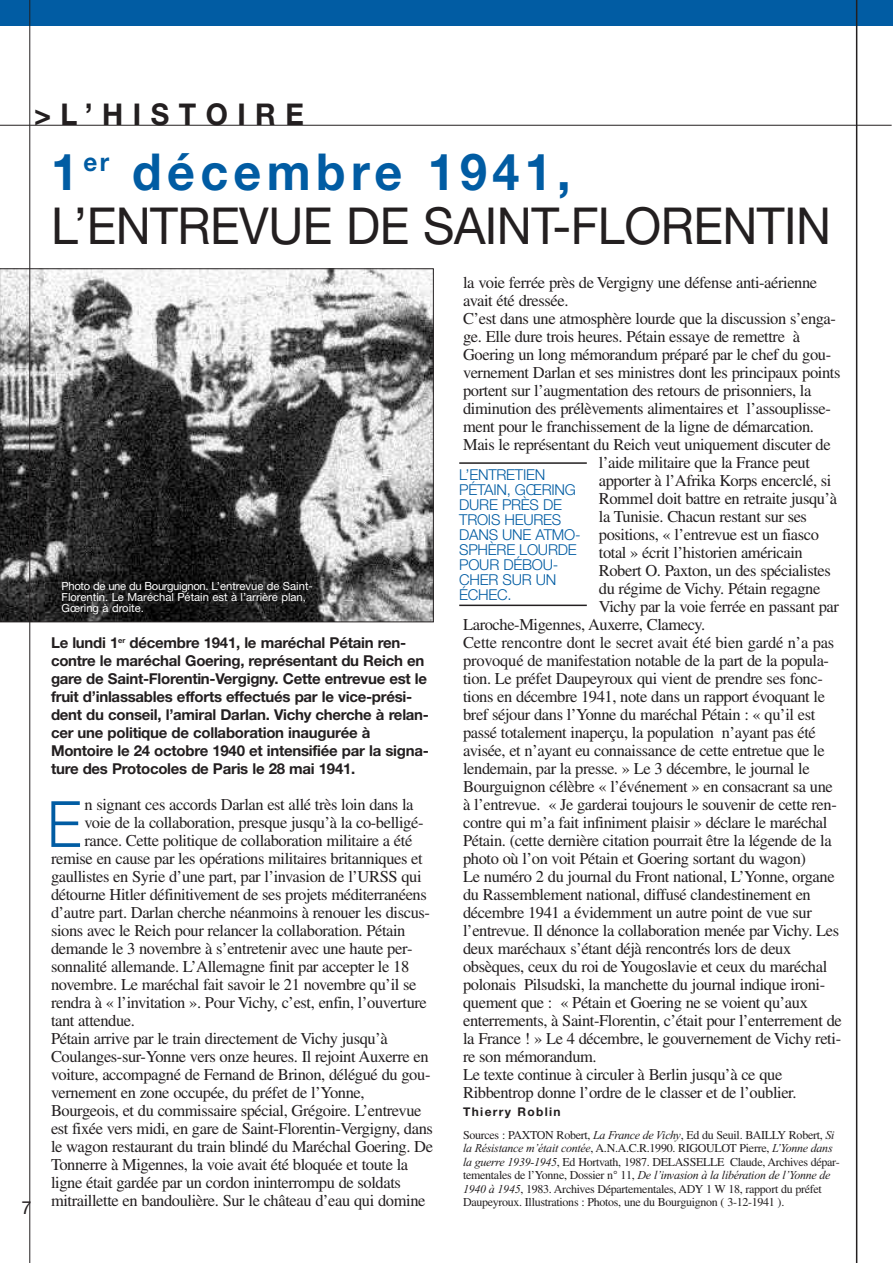
<style>
.page{position:relative;width:893px;height:1263px;background:#fff}
.page>*{position:absolute;margin:0;border:0;box-sizing:border-box;transform-origin:0 0}
.t1{font:300 63.9px "Helvetica Neue";color:#015ca3;scale:.9 1}
.t2{font:51px/54px "Helvetica Neue";letter-spacing:-.01em;color:#231f20;scale:.95 1}
.t3{font:700 30px "Helvetica Neue";letter-spacing:.335em;color:#231f20;scale:.95 1}
.t4{font:18px "Helvetica Neue";color:#231f20}
.t5{font:16.5px "Times";letter-spacing:-.025em;color:#231f20}
.t6{font:700 15px/18px "Helvetica Neue";letter-spacing:-.015em;color:#231f20}
.t7{font:300 15px/15px "Helvetica Neue";letter-spacing:-.015em;color:#015ca3}
.t8{font:12px/13.5px "Times";letter-spacing:-.025em;color:#231f20}
.t9{font:700 12px "Helvetica Neue";letter-spacing:.11em;color:#231f20}
.t10{font:11.25px/11.2px "Helvetica Neue";color:#fff}
.s1{font-weight:700;color:#015ca3}
.s2{font-style:italic}
</style>
<div class="page">
<img style="left:2px;top:270px;width:430px;height:350px">
<div style="left:0;top:268px;width:434px;height:354px;border:1px solid #231f20"></div>
<div style="left:0;top:0;width:893px;height:26px;background:#015ca3"></div>
<hr style="left:856px;top:0;width:1px;height:1263px;background:#231f20">
<hr style="left:0;top:125px;width:892px;height:1px;background:#231f20">
<hr style="left:29px;top:0;width:1px;height:1263px;background:#231f20">
<hr style="left:459px;top:462px;width:128px;height:2px;background:#231f20">
<hr style="left:459px;top:605px;width:128px;height:1px;background:#231f20">
<h3 class="t3" style="left:34px;top:104px;width:285px">&gt;L’HISTOIRE</h3>
<p class="t4" style="left:22px;top:1201px;width:12px">7</p>
<h2 class="t2" style="left:51px;top:149px;width:823px"><span class="s1">1</span> <sup>er</sup> <span class="s1">décembre 1941,<br></span>L’ENTREVUE DE SAINT-FLORENTIN</h2>
<p class="t10" style="left:62px;top:581px;width:253px">Photo de une du Bourguignon. L’entrevue de Saint-<br>Florentin. Le Maréchal Pétain est à l’arrière plan,<br>Gœring à droite.</p>
<p class="t6" style="left:51px;top:635px;width:380px">Le lundi 1<sup>er</sup> décembre 1941, le maréchal Pétain ren&shy;contre le maréchal Goering, représentant du Reich en gare de Saint-Florentin-Vergigny. Cette entrevue est le fruit d’inlassables efforts effectués par le vice-prési&shy;dent du conseil, l’amiral Darlan. Vichy cherche à relan&shy;cer une politique de collaboration inaugurée à Montoire le 24 octobre 1940 et intensifiée par la signa&shy;ture des Protocoles de Paris le 28 mai 1941.</p>
<p class="t5" style="left:84px;top:795px;width:331px">n signant ces accords Darlan est allé très loin dans la</p>
<p class="t5" style="left:84px;top:813px;width:341px">voie de la collaboration, presque jusqu’à la co-belligé-</p>
<p class="t5" style="left:84px;top:831px;width:329px">rance. Cette politique de collaboration militaire a été</p>
<p class="t5" style="left:51px;top:849px;width:373px">remise en cause par les opérations militaires britanniques et</p>
<p class="t5" style="left:51px;top:867px;width:372px">gaullistes en Syrie d’une part, par l’invasion de l’URSS qui</p>
<p class="t5" style="left:51px;top:885px;width:377px">détourne Hitler définitivement de ses projets méditerranéens</p>
<p class="t5" style="left:51px;top:903px;width:380px">d’autre part. Darlan cherche néanmoins à renouer les discus-</p>
<p class="t5" style="left:51px;top:921px;width:356px">sions avec le Reich pour relancer la collaboration. Pétain</p>
<p class="t5" style="left:51px;top:939px;width:363px">demande le 3 novembre à s’entretenir avec une haute per-</p>
<p class="t5" style="left:51px;top:957px;width:360px">sonnalité allemande. L’Allemagne finit par accepter le 18</p>
<p class="t5" style="left:51px;top:975px;width:367px">novembre. Le maréchal fait savoir le 21 novembre qu’il se</p>
<p class="t5" style="left:51px;top:993px;width:377px">rendra à « l’invitation ». Pour Vichy, c’est, enfin, l’ouverture</p>
<p class="t5" style="left:51px;top:1011px;width:85px">tant attendue.</p>
<p class="t5" style="left:51px;top:1029px;width:338px">Pétain arrive par le train directement de Vichy jusqu’à</p>
<p class="t5" style="left:51px;top:1047px;width:379px">Coulanges-sur-Yonne vers onze heures. Il rejoint Auxerre en</p>
<p class="t5" style="left:51px;top:1065px;width:381px">voiture, accompagné de Fernand de Brinon, délégué du gou-</p>
<p class="t5" style="left:51px;top:1083px;width:315px">vernement en zone occupée, du préfet de l’Yonne,</p>
<p class="t5" style="left:51px;top:1101px;width:372px">Bourgeois, et du commissaire spécial, Grégoire. L’entrevue</p>
<p class="t5" style="left:51px;top:1119px;width:383px">est fixée vers midi, en gare de Saint-Florentin-Vergigny, dans</p>
<p class="t5" style="left:51px;top:1137px;width:383px">le wagon restaurant du train blindé du Maréchal Goering. De</p>
<p class="t5" style="left:51px;top:1155px;width:359px">Tonnerre à Migennes, la voie avait été bloquée et toute la</p>
<p class="t5" style="left:51px;top:1173px;width:351px">ligne était gardée par un cordon ininterrompu de soldats</p>
<p class="t5" style="left:51px;top:1191px;width:376px">mitraillette en bandoulière. Sur le château d’eau qui domine</p>
<h1 class="t1" style="left:47px;top:801px;width:39px">E</h1>
<p class="t5" style="left:463px;top:273px;width:356px">la voie ferrée près de Vergigny une défense anti-aérienne</p>
<p class="t5" style="left:463px;top:291px;width:107px">avait été dressée.</p>
<p class="t5" style="left:463px;top:309px;width:374px">C’est dans une atmosphère lourde que la discussion s’enga-</p>
<p class="t5" style="left:463px;top:327px;width:339px">ge. Elle dure trois heures. Pétain essaye de remettre à</p>
<p class="t5" style="left:463px;top:345px;width:370px">Goering un long mémorandum préparé par le chef du gou-</p>
<p class="t5" style="left:463px;top:363px;width:379px">vernement Darlan et ses ministres dont les principaux points</p>
<p class="t5" style="left:463px;top:381px;width:350px">portent sur l’augmentation des retours de prisonniers, la</p>
<p class="t5" style="left:463px;top:399px;width:369px">diminution des prélèvements alimentaires et l’assouplisse-</p>
<p class="t5" style="left:463px;top:417px;width:352px">ment pour le franchissement de la ligne de démarcation.</p>
<p class="t5" style="left:463px;top:435px;width:369px">Mais le représentant du Reich veut uniquement discuter de</p>
<p class="t5" style="left:599px;top:453px;width:213px">l’aide militaire que la France peut</p>
<p class="t5" style="left:599px;top:471px;width:234px">apporter à l’Afrika Korps encerclé, si</p>
<p class="t5" style="left:599px;top:489px;width:240px">Rommel doit battre en retraite jusqu’à</p>
<p class="t5" style="left:599px;top:507px;width:210px">la Tunisie. Chacun restant sur ses</p>
<p class="t5" style="left:599px;top:525px;width:222px">positions, « l’entrevue est un fiasco</p>
<p class="t5" style="left:599px;top:543px;width:205px">total » écrit l’historien américain</p>
<p class="t5" style="left:599px;top:561px;width:234px">Robert O. Paxton, un des spécialistes</p>
<p class="t5" style="left:599px;top:579px;width:223px">du régime de Vichy. Pétain regagne</p>
<p class="t5" style="left:599px;top:597px;width:242px">Vichy par la voie ferrée en passant par</p>
<p class="t5" style="left:463px;top:615px;width:244px">Laroche-Migennes, Auxerre, Clamecy.</p>
<p class="t5" style="left:463px;top:633px;width:373px">Cette rencontre dont le secret avait été bien gardé n’a pas</p>
<p class="t5" style="left:463px;top:651px;width:367px">provoqué de manifestation notable de la part de la popula-</p>
<p class="t5" style="left:463px;top:669px;width:361px">tion. Le préfet Daupeyroux qui vient de prendre ses fonc-</p>
<p class="t5" style="left:463px;top:687px;width:363px">tions en décembre 1941, note dans un rapport évoquant le</p>
<p class="t5" style="left:463px;top:705px;width:354px">bref séjour dans l’Yonne du maréchal Pétain : « qu’il est</p>
<p class="t5" style="left:463px;top:723px;width:354px">passé totalement inaperçu, la population n’ayant pas été</p>
<p class="t5" style="left:463px;top:741px;width:363px">avisée, et n’ayant eu connaissance de cette entretue que le</p>
<p class="t5" style="left:463px;top:759px;width:348px">lendemain, par la presse. » Le 3 décembre, le journal le</p>
<p class="t5" style="left:463px;top:777px;width:371px">Bourguignon célèbre « l’événement » en consacrant sa une</p>
<p class="t5" style="left:463px;top:795px;width:375px">à l’entrevue. « Je garderai toujours le souvenir de cette ren-</p>
<p class="t5" style="left:463px;top:813px;width:366px">contre qui m’a fait infiniment plaisir » déclare le maréchal</p>
<p class="t5" style="left:463px;top:831px;width:370px">Pétain. (cette dernière citation pourrait être la légende de la</p>
<p class="t5" style="left:463px;top:849px;width:344px">photo où l’on voit Pétain et Goering sortant du wagon)</p>
<p class="t5" style="left:463px;top:867px;width:373px">Le numéro 2 du journal du Front national, L’Yonne, organe</p>
<p class="t5" style="left:463px;top:885px;width:349px">du Rassemblement national, diffusé clandestinement en</p>
<p class="t5" style="left:463px;top:903px;width:350px">décembre 1941 a évidemment un autre point de vue sur</p>
<p class="t5" style="left:463px;top:921px;width:378px">l’entrevue. Il dénonce la collaboration menée par Vichy. Les</p>
<p class="t5" style="left:463px;top:939px;width:330px">deux maréchaux s’étant déjà rencontrés lors de deux</p>
<p class="t5" style="left:463px;top:957px;width:366px">obsèques, ceux du roi de Yougoslavie et ceux du maréchal</p>
<p class="t5" style="left:463px;top:975px;width:364px">polonais Pilsudski, la manchette du journal indique ironi-</p>
<p class="t5" style="left:463px;top:993px;width:346px">quement que : « Pétain et Goering ne se voient qu’aux</p>
<p class="t5" style="left:463px;top:1011px;width:380px">enterrements, à Saint-Florentin, c’était pour l’enterrement de</p>
<p class="t5" style="left:463px;top:1029px;width:379px">la France ! » Le 4 décembre, le gouvernement de Vichy reti-</p>
<p class="t5" style="left:463px;top:1047px;width:135px">re son mémorandum.</p>
<p class="t5" style="left:463px;top:1065px;width:321px">Le texte continue à circuler à Berlin jusqu’à ce que</p>
<p class="t5" style="left:463px;top:1083px;width:335px">Ribbentrop donne l’ordre de le classer et de l’oublier.</p>
<p class="t9" style="left:463px;top:1107px;width:99px">Thierry Roblin</p>
<p class="t8" style="left:463px;top:1128px;width:378px">Sources : PAXTON Robert, <span class="s2">La France de Vichy</span>, Ed du Seuil. BAILLY Robert, <span class="s2">Si la Résistance m’était contée</span>, A.N.A.C.R.1990. RIGOULOT Pierre, <span class="s2">L’Yonne dans la guerre 1939-1945</span>, Ed Hortvath, 1987. DELASSELLE Claude, Archives dépar&shy;tementales de l’Yonne, Dossier n° 11, <span class="s2">De l’invasion à la libération de l’Yonne de 1940 à 1945</span>, 1983. Archives Départementales, ADY 1 W 18, rapport du préfet Daupeyroux. Illustrations : Photos, une du Bourguignon ( 3-12-1941 ).</p>
<p class="t7" style="left:459px;top:469px;width:123px">L’ENTRETIEN<br>PÉTAIN, GŒRING<br>DURE PRÈS DE<br>TROIS HEURES<br>DANS UNE ATMO-<br>SPHÈRE LOURDE<br>POUR DÉBOU-<br>CHER SUR UN<br>ÉCHEC.</p>
</div>
